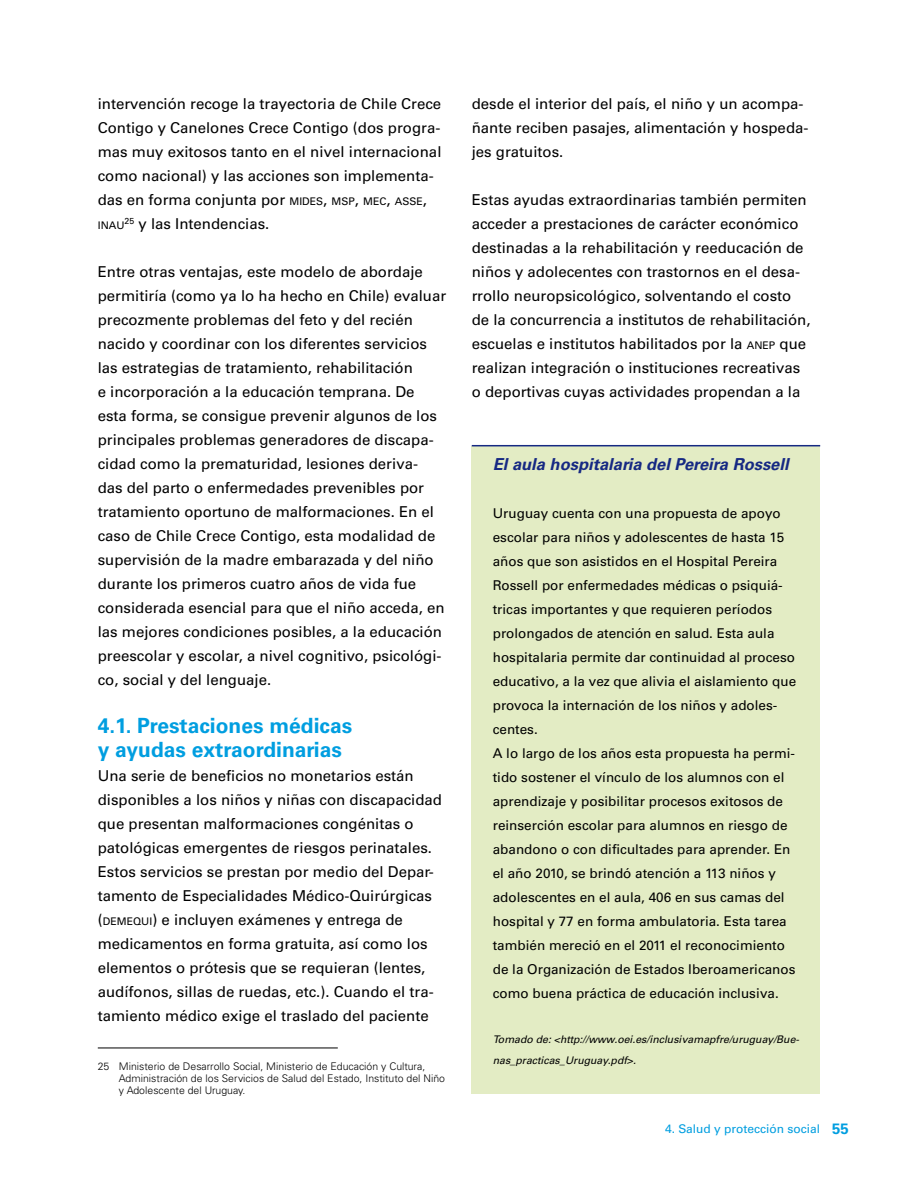
<style>
.page{position:relative;width:918px;height:1188px;background:#fff}
.page>*{position:absolute;margin:0;border:0;box-sizing:border-box;transform-origin:0 0}
.t1{font:700 21px/24px "Univers LT Std";color:#009ee0}
.t2{font:italic 700 16.5px "Univers LT Std";color:#162983}
.t3{font:15px/24px "Univers LT Std";color:#000}
.t4{font:700 15px "Univers LT Std";color:#009ee0}
.t5{font:13.5px/24px "Univers LT Std";color:#000}
.t6{font:12px "Univers LT Std";color:#009ee0}
.t7{font:300 10.5px/12px "Univers LT Std";color:#000}
.t8{font:italic 10.5px/21px "Univers LT Std";color:#000}
.t9{font:10.5px "Univers LT Std";color:#000}
.s1{font-size:10.5px}
</style>
<div class="page">
<hr style="left:98px;top:1048px;width:240px;height:1px;background:#000">
<div style="left:472px;top:446px;width:348px;height:648px;background:#e3ecc4"></div>
<hr style="left:472px;top:445px;width:348px;height:1px;background:#162983">
<p class="t3" style="left:98px;top:92px;width:345px">intervención recoge la trayectoria de Chile Crece Contigo y Canelones Crece Contigo (dos progra&shy;mas muy exitosos tanto en el nivel internacional como nacional) y las acciones son implementa&shy;das en forma conjunta por <span class="s1">mi des</span>, <span class="s1">msp</span>, <span class="s1">mec</span>, <span class="s1">asse</span>,</p>
<p class="t9" style="left:98px;top:219px;width:26px">inau</p>
<p class="t3" style="left:125px;top:212px;width:146px"><sup>25</sup> y las Intendencias.</p>
<p class="t3" style="left:98px;top:260px;width:350px">Entre otras ventajas, este modelo de abordaje permitiría (como ya lo ha hecho en Chile) evaluar precozmente problemas del feto y del recién nacido y coordinar con los diferentes servicios las estrategias de tratamiento, rehabilitación<br>e incorporación a la educación temprana. De esta forma, se consigue prevenir algunos de los principales problemas generadores de discapa&shy;cidad como la prematuridad, lesiones deriva&shy;das del parto o enfermedades prevenibles por tratamiento oportuno de malformaciones. En el caso de Chile Crece Contigo, esta modalidad de supervisión de la madre embarazada y del niño durante los primeros cuatro años de vida fue considerada esencial para que el niño acceda, en las mejores condiciones posibles, a la educación preescolar y escolar, a nivel cognitivo, psicológi&shy;co, social y del lenguaje.</p>
<h1 class="t1" style="left:98px;top:714px;width:256px">4.1. Prestaciones médicas y ayudas extraordinarias</h1>
<p class="t3" style="left:98px;top:764px;width:346px">Una serie de beneficios no monetarios están disponibles a los niños y niñas con discapacidad que presentan malformaciones congénitas o patológicas emergentes de riesgos perinatales.<br>Estos servicios se prestan por medio del Depar&shy;tamento de Especialidades Médico-Quirúrgicas (<span class="s1">demequi</span> ) e incluyen exámenes y entrega de medicamentos en forma gratuita, así como los elementos o prótesis que se requieran (lentes, audífonos, sillas de ruedas, etc.). Cuando el tra&shy;tamiento médico exige el traslado del paciente</p>
<p class="t7" style="left:119px;top:1061px;width:328px;text-indent:-21px">25 Ministerio de Desarrollo Social, Ministerio de Educación y Cultura,<br>Administración de los Servicios de Salud del Estado, Instituto del Niño y Adolescente del Uruguay.</p>
<p class="t3" style="left:472px;top:92px;width:338px">desde el interior del país, el niño y un acompa&shy;ñante reciben pasajes, alimentación y hospeda&shy;jes gratuitos.</p>
<p class="t3" style="left:472px;top:188px;width:340px">Estas ayudas extraordinarias también permiten acceder a prestaciones de carácter económico destinadas a la rehabilitación y reeducación de niños y adolecentes con trastornos en el desa&shy;rrollo neuropsicológico, solventando el costo de la concurrencia a institutos de rehabilitación, escuelas e institutos habilitados por la <span class="s1">ane p</span> que realizan integración o instituciones recreativas o deportivas cuyas actividades propendan a la</p>
<p class="t2" style="left:493px;top:455px;width:297px">El aula hospitalaria del Pereira Rossell</p>
<p class="t5" style="left:493px;top:502px;width:305px">Uruguay cuenta con una propuesta de apoyo escolar para niños y adolescentes de hasta 15 años que son asistidos en el Hospital Pereira Rossell por enfermedades médicas o psiquiá&shy;tricas importantes y que requieren períodos prolongados de atención en salud. Esta aula hospitalaria permite dar continuidad al proceso educativo, a la vez que alivia el aislamiento que provoca la internación de los niños y adoles&shy;centes.<br>A lo largo de los años esta propuesta ha permi&shy;tido sostener el vínculo de los alumnos con el aprendizaje y posibilitar procesos exitosos de reinserción escolar para alumnos en riesgo de abandono o con dificultades para aprender. En el año 2010, se brindó atención a 113 niños y adolescentes en el aula, 406 en sus camas del hospital y 77 en forma ambulatoria. Esta tarea también mereció en el 2011 el reconocimiento de la Organización de Estados Iberoamericanos como buena práctica de educación inclusiva.</p>
<p class="t8" style="left:493px;top:1029px;width:308px">Tomado de: &lt;http://www.oei.es/inclusivamapfre/uruguay/Bue&shy;nas_practicas_Uruguay.pdf&gt;.</p>
<p class="t6" style="left:665px;top:1122px;width:157px">4. Salud y protección social</p>
<p class="t4" style="left:832px;top:1120px;width:18px">55</p>
</div>
